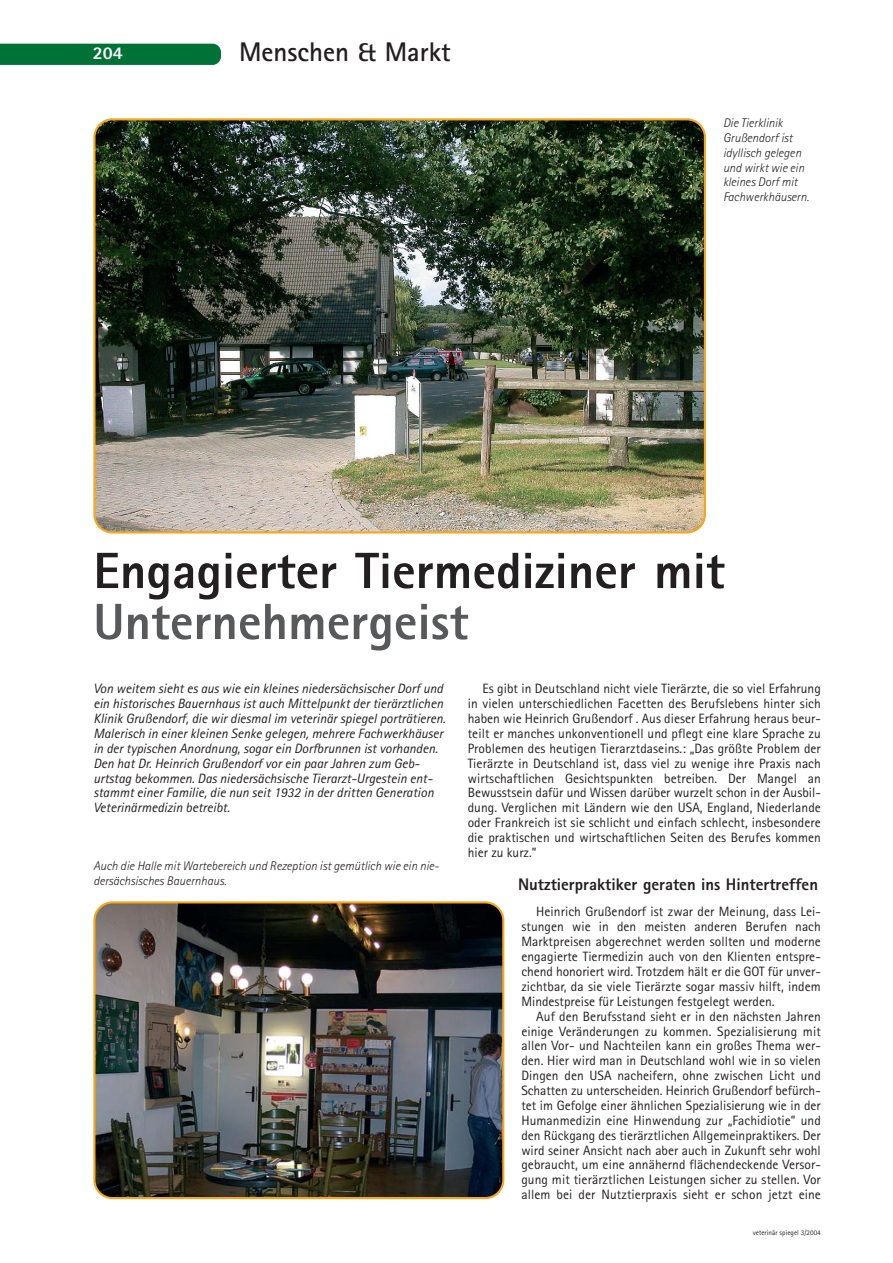
<style>
.page{position:relative;width:893px;height:1263px;background:#fff}
.page>*{position:absolute;margin:0;border:0;box-sizing:border-box;transform-origin:0 0}
.t1{font:800 51px "Rotis Sans Serif";color:#231f20}
.t2{font:800 51px "Rotis Sans Serif";color:#58595b}
.t3{font:700 27px "Rotis Sans Serif";color:#231f20}
.t4{font:800 18px "Rotis Sans Serif";color:#fff}
.t5{font:800 16.8px "Rotis Sans Serif";color:#231f20}
.t6{font:13.5px/14.9px "Rotis Sans Serif";letter-spacing:.005em;color:#231f20;text-align:justify}
.t7{font:italic 13.5px/14.9px "Rotis Sans Serif";color:#231f20}
.t8{font:italic 300 12.6px/14.9px "Rotis Sans Serif";color:#231f20}
.t9{font:7.2px "Rotis Sans Serif";color:#231f20}
</style>
<div class="page">
<div style="left:0;top:44px;width:221px;height:21px;background:#007236"></div>
<img style="left:93px;top:901px;width:411px;height:298px">
<img style="left:93px;top:118px;width:613px;height:416px">
<h3 class="t4" style="left:93px;top:47px;width:32px">204</h3>
<h2 class="t3" style="left:239px;top:43px;width:213px">Menschen &amp; Markt</h2>
<p class="t8" style="left:723px;top:117px;width:88px">Die Tierklinik<br>Grußendorf ist idyllisch gelegen und wirkt wie ein kleines Dorf mit<br>Fachwerkhäusern.</p>
<h1 class="t1" style="left:93px;top:553px;width:633px">Engagierter Tiermediziner mit</h1>
<h1 class="t2" style="left:93px;top:604px;width:376px">Unternehmergeist</h1>
<p class="t6" style="left:468px;top:683px;width:354px;text-indent:15px">Es gibt in Deutschland nicht viele Tierärzte, die so viel Erfahrung in vielen unterschiedlichen Facetten des Berufslebens hinter sich haben wie Heinrich Grußendorf . Aus dieser Erfahrung heraus beur&shy;teilt er manches unkonventionell und pflegt eine klare Sprache zu Problemen des heutigen Tierarztdaseins.: „Das größte Problem der Tierärzte in Deutschland ist, dass viel zu wenige ihre Praxis nach wirtschaftlichen Gesichtspunkten betreiben. Der Mangel an Bewusstsein dafür und Wissen darüber wurzelt schon in der Ausbil&shy;dung. Verglichen mit Ländern wie den USA, England, Niederlande oder Frankreich ist sie schlicht und einfach schlecht, insbesondere die praktischen und wirtschaftlichen Seiten des Berufes kommen hier zu kurz.”</p>
<p class="t5" style="left:518px;top:878px;width:301px">Nutztierpraktiker geraten ins Hintertreffen</p>
<p class="t6" style="left:521px;top:906px;width:301px;text-indent:15px">Heinrich Grußendorf ist zwar der Meinung, dass Lei&shy;stungen wie in den meisten anderen Berufen nach Marktpreisen abgerechnet werden sollten und moderne engagierte Tiermedizin auch von den Klienten entspre&shy;chend honoriert wird. Trotzdem hält er die GOT für unver&shy;zichtbar, da sie viele Tierärzte sogar massiv hilft, indem Mindestpreise für Leistungen festgelegt werden.</p>
<p class="t6" style="left:521px;top:1010px;width:301px;text-indent:15px">Auf den Berufsstand sieht er in den nächsten Jahren einige Veränderungen zu kommen. Spezialisierung mit allen Vor- und Nachteilen kann ein großes Thema wer&shy;den. Hier wird man in Deutschland wohl wie in so vielen Dingen den USA nacheifern, ohne zwischen Licht und Schatten zu unterscheiden. Heinrich Grußendorf befürch&shy;tet im Gefolge einer ähnlichen Spezialisierung wie in der Humanmedizin eine Hinwendung zur „Fachidiotie” und den Rückgang des tierärztlichen Allgemeinpraktikers. Der wird seiner Ansicht nach aber auch in Zukunft sehr wohl gebraucht, um eine annähernd flächendeckende Versor&shy;gung mit tierärztlichen Leistungen sicher zu stellen. Vor allem bei der Nutztierpraxis sieht er schon jetzt eine</p>
<p class="t7" style="left:93px;top:683px;width:354px">Von weitem sieht es aus wie ein kleines niedersächsischer Dorf und ein historisches Bauernhaus ist auch Mittelpunkt der tierärztlichen Klinik Grußendorf, die wir diesmal im veterinär spiegel porträtieren.<br>Malerisch in einer kleinen Senke gelegen, mehrere Fachwerkhäuser in der typischen Anordnung, sogar ein Dorfbrunnen ist vorhanden.<br>Den hat Dr. Heinrich Grußendorf vor ein paar Jahren zum Geb&shy;urtstag bekommen. Das niedersächsische Tierarzt-Urgestein ent&shy;stammt einer Familie, die nun seit 1932 in der dritten Generation Veterinärmedizin betreibt.</p>
<p class="t8" style="left:93px;top:860px;width:347px">Auch die Halle mit Wartebereich und Rezeption ist gemütlich wie ein nie&shy;dersächsisches Bauernhaus.</p>
<p class="t9" style="left:752px;top:1230px;width:70px">veterinär spiegel 3/2004</p>
</div>
